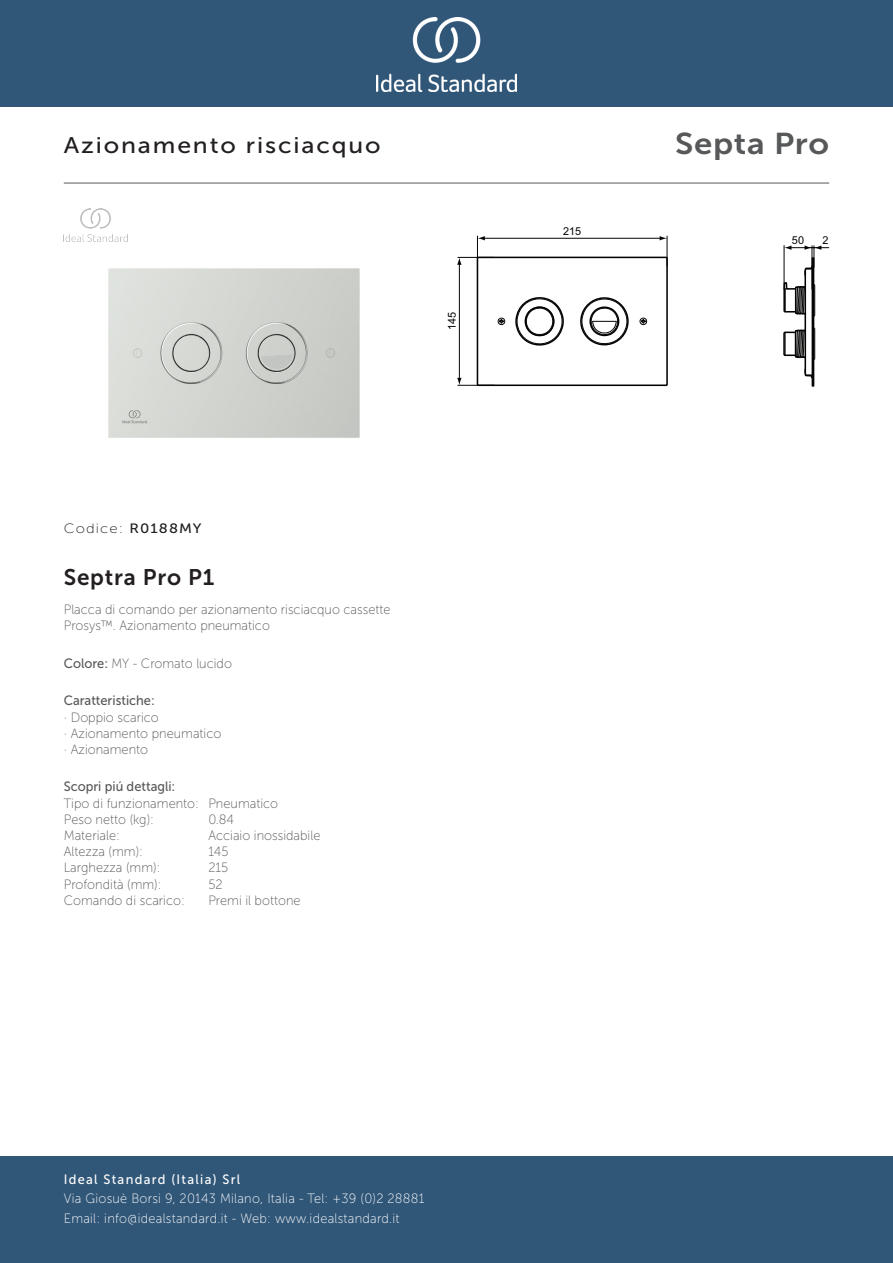
<style>
.page{position:relative;width:893px;height:1263px;background:#fff}
.page>*{position:absolute;margin:0;border:0;box-sizing:border-box;transform-origin:0 0}
._001_Produkttyp{font:30px "Museo Sans 700";letter-spacing:.02em;color:#57585a;scale:1.1 1}
.t1{font:22.5px "Museo Sans 500";letter-spacing:.075em;color:#231f20;scale:1.1 1}
.Article_Name{font:22.5px "Museo Sans 700";letter-spacing:.035em;color:#231f20}
.t2{font:13.5px/19.5px "Museo Sans 100";letter-spacing:.02em;color:#fff;scale:.95 1}
.Marketing_Descriptio{font:13.5px/16.2px "Museo Sans 100";color:#57585a;scale:.95 1}
.Features{font:13.5px/16.2px "Museo Sans 100";color:#57585a;scale:.95 1}
.Flush_Type{font:13.5px "Museo Sans 100";color:#57585a;scale:.95 1}
.Operation_Type{font:13.5px "Museo Sans 100";color:#57585a;scale:.95 1}
.Material{font:13.5px "Museo Sans 100";color:#57585a;scale:.95 1}
.t3{font:13.5px "Museo Sans 500";letter-spacing:.1em;color:#fff;scale:.95 1}
.Colour{font:13.5px "Museo Sans 100";color:#57585a;scale:.95 1}
.t4{font:13.5px "Museo Sans 500";color:#57585a;scale:.95 1}
.Net_Weight__kg{font:13.5px "Museo Sans 100";color:#57585a;scale:.95 1}
.Width__mm{font:13.5px "Museo Sans 100";color:#57585a;scale:.95 1}
.Depth__mm{font:13.5px "Museo Sans 100";color:#57585a;scale:.95 1}
.Height__mm{font:13.5px "Museo Sans 100";color:#57585a;scale:.95 1}
.t5{font:13.5px "Museo Sans 100";letter-spacing:.075em;color:#231f20;scale:1.1 1}
.t6{font:10.95px "Arial";color:#040503}
.s1{font-family:"Museo Sans 500"}
</style>
<div class="page">
<div style="left:0;top:1157px;width:893px;height:106px;background:#305678"></div>
<div style="left:0;top:0;width:893px;height:107px;background:#305678"></div>
<img style="left:376px;top:18px;width:141px;height:73px">
<hr style="left:64px;top:183px;width:765px;height:1px;background:#57585a">
<img style="left:108px;top:268px;width:252px;height:170px">
<div style="left:812px;top:257px;width:2px;height:130px;border:2px solid #040503"></div>
<div style="left:477px;top:257px;width:191px;height:129px;border:2px solid #040503"></div>
<svg style="left:497px;top:297px;width:150px;height:49px"></svg>
<hr style="left:477px;top:236px;width:1px;height:30px;background:#040503">
<hr style="left:667px;top:236px;width:1px;height:30px;background:#040503">
<svg style="left:478px;top:236px;width:7px;height:4px"></svg>
<svg style="left:457px;top:257px;width:5px;height:8px"></svg>
<svg style="left:457px;top:378px;width:5px;height:7px"></svg>
<svg style="left:660px;top:236px;width:7px;height:4px"></svg>
<hr style="left:483px;top:238px;width:179px;height:1px;background:#040503">
<hr style="left:458px;top:257px;width:36px;height:1px;background:#040503">
<hr style="left:458px;top:385px;width:36px;height:1px;background:#040503">
<hr style="left:459px;top:262px;width:1px;height:119px;background:#040503">
<hr style="left:789px;top:247px;width:40px;height:1px;background:#040503">
<svg style="left:783px;top:245px;width:38px;height:134px"></svg>
<img style="left:65px;top:208px;width:63px;height:34px">
<p class="t1" style="left:64px;top:133px;width:290px">Azionamento risciacquo</p>
<p class="_001_Produkttyp" style="left:675px;top:127px;width:141px">Septa Pro</p>
<p class="t6" style="left:445px;top:330px;width:20px;rotate:-90deg">145</p>
<p class="t5" style="left:64px;top:521px;width:127px">Codice: <span class="s1">R0188MY</span></p>
<p class="Article_Name" style="left:64px;top:565px;width:152px">Septra Pro P1</p>
<p class="Marketing_Descriptio" style="left:64px;top:602px;width:345px">Placca di comando per azionamento risciacquo cassette<br>Prosys™. Azionamento pneumatico</p>
<p class="Colour" style="left:64px;top:656px;width:179px"><span class="s1">Colore:</span> MY - Cromato lucido</p>
<p class="Features" style="left:64px;top:693px;width:167px"><span class="s1">Caratteristiche:<br></span>· Doppio scarico<br>· Azionamento pneumatico · Azionamento</p>
<p class="t4" style="left:64px;top:779px;width:119px">Scopri piú dettagli:</p>
<p class="Operation_Type" style="left:64px;top:796px;width:227px">Tipo di funzionamento: Pneumatico</p>
<p class="Net_Weight__kg" style="left:64px;top:812px;width:96px">Peso netto (kg):</p>
<p class="Net_Weight__kg" style="left:208px;top:812px;width:29px">0.84</p>
<p class="Material" style="left:64px;top:828px;width:61px">Materiale:</p>
<p class="Material" style="left:208px;top:828px;width:119px">Acciaio inossidabile</p>
<p class="Height__mm" style="left:64px;top:844px;width:85px">Altezza (mm):</p>
<p class="Height__mm" style="left:208px;top:844px;width:23px">145</p>
<p class="Width__mm" style="left:64px;top:860px;width:103px">Larghezza (mm):</p>
<p class="Width__mm" style="left:208px;top:860px;width:22px">215</p>
<p class="Depth__mm" style="left:64px;top:877px;width:104px">Profondità (mm):</p>
<p class="Depth__mm" style="left:208px;top:877px;width:16px">52</p>
<p class="Flush_Type" style="left:64px;top:893px;width:129px">Comando di scarico:</p>
<p class="Flush_Type" style="left:208px;top:893px;width:99px">Premi il bottone</p>
<p class="t6" style="left:563px;top:224px;width:20px">215</p>
<p class="t3" style="left:64px;top:1172px;width:187px">Ideal Standard (Italia) Srl</p>
<p class="t2" style="left:64px;top:1189px;width:381px">Via Giosuè Borsi 9, 20143 Milano, Italia - Tel: +39 (0)2 28881<br>Email: info@idealstandard.it - Web: www.idealstandard.it</p>
<p class="t6" style="left:792px;top:233px;width:14px">50</p>
<p class="t6" style="left:823px;top:233px;width:8px">2</p>
</div>
